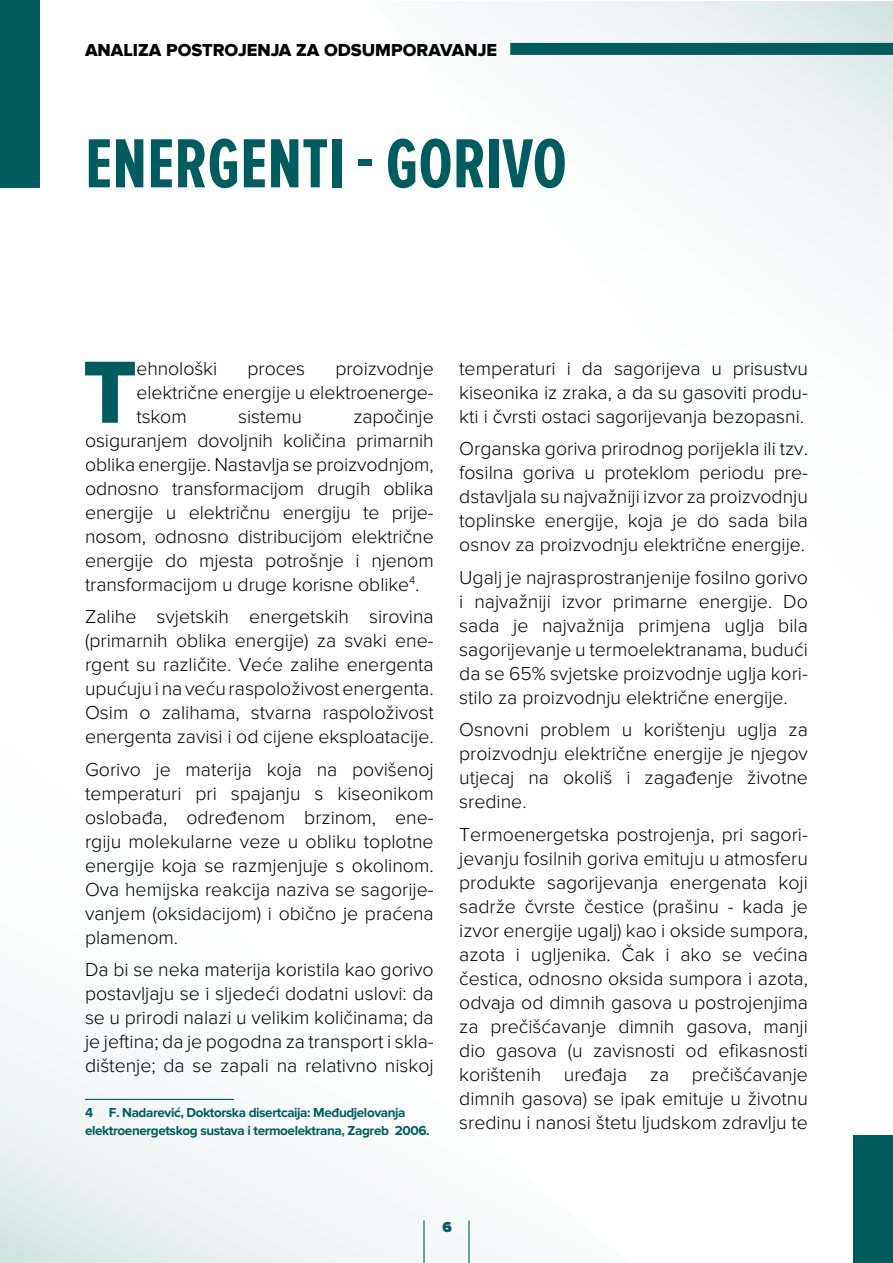
<style>
.page{position:relative;width:893px;height:1263px;background:#fff}
.page>*{position:absolute;margin:0;border:0;box-sizing:border-box;transform-origin:0 0}
.t1{font:91.5px "Proxima Nova Extrabld";color:#005c5f}
.t2{font:700 72px "Proxima Nova Ex Cn";color:#005c5f}
.t3{font:300 19.5px/24px "Proxima Nova";color:#000;text-align:justify}
.t4{font:18px "Proxima Nova Extrabld";color:#000}
.t5{font:900 15px "Proxima Nova";color:#005c5f}
.t6{font:700 13.5px/18px "Proxima Nova";letter-spacing:-.03em;color:#005c5f}
</style>
<div class="page">
<svg style="left:510px;top:1px;width:383px;height:272px;fill:#f5f8f9"></svg>
<svg style="left:0;top:1030px;width:457px;height:233px;fill:#f4f8f8"></svg>
<hr style="left:468px;top:1220px;width:2px;height:43px;background:#005c5f">
<hr style="left:423px;top:1220px;width:2px;height:43px;background:#005c5f">
<div style="left:0;top:0;width:40px;height:188px;background:#005c5f"></div>
<div style="left:510px;top:43px;width:383px;height:12px;background:#005c5f"></div>
<div style="left:853px;top:1135px;width:40px;height:128px;background:#005c5f"></div>
<hr style="left:85px;top:1099px;width:149px;height:1px;background:#005c5f">
<p class="t4" style="left:85px;top:39px;width:414px">ANALIZA POSTROJENJA ZA ODSUMPORAVANJE</p>
<h2 class="t2" style="left:85px;top:124px;width:483px">ENERGENTI - GORIVO</h2>
<h1 class="t1" style="left:83px;top:340px;width:55px">T</h1>
<p class="t3" style="left:136px;top:356px;width:82px">ehnološki</p>
<p class="t3" style="left:248px;top:356px;width:59px">proces</p>
<p class="t3" style="left:136px;top:356px;width:299px;text-indent:199px">proizvodnje električne energije u elektroenerge&shy;tskom</p>
<p class="t3" style="left:85px;top:404px;width:350px;text-indent:268px">započinje osiguranjem dovoljnih količina primarnih oblika energije. Nastavlja se proizvodnjom, odnosno transformacijom drugih oblika energije u električnu energiju te prije&shy;nosom, odnosno distribucijom električne energije do mjesta potrošnje i njenom transformacijom u druge korisne oblike<sup>4</sup>.</p>
<p class="t3" style="left:85px;top:605px;width:350px">Zalihe svjetskih energetskih sirovina (primarnih oblika energije) za svaki ene&shy;rgent su različite. Veće zalihe energenta upućuju i na veću raspoloživost energenta.<br>Osim o zalihama, stvarna raspoloživost energenta zavisi i od cijene eksploatacije.</p>
<p class="t3" style="left:85px;top:757px;width:350px">Gorivo je materija koja na povišenoj temperaturi pri spajanju s kiseonikom oslobađa, određenom brzinom, ene&shy;rgiju molekularne veze u obliku toplotne energije koja se razmjenjuje s okolinom.<br>Ova hemijska reakcija naziva se sagorije&shy;vanjem (oksidacijom) i obično je praćena plamenom.</p>
<p class="t3" style="left:85px;top:958px;width:350px">Da bi se neka materija koristila kao gorivo postavljaju se i sljedeći dodatni uslovi: da se u prirodi nalazi u velikim količinama; da je jeftina; da je pogodna za transport i skla&shy;dištenje; da se zapali na relativno niskoj</p>
<p class="t6" style="left:85px;top:1104px;width:346px">4 F. Nadarević, Doktorska disertcaija: Međudjelovanja elektroenergetskog sustava i termoelektrana, Zagreb 2006.</p>
<p class="t3" style="left:238px;top:404px;width:65px">sistemu</p>
<p class="t3" style="left:459px;top:356px;width:350px">temperaturi i da sagorijeva u prisustvu kiseonika iz zraka, a da su gasoviti produ&shy;kti i čvrsti ostaci sagorijevanja bezopasni.</p>
<p class="t3" style="left:459px;top:437px;width:350px">Organska goriva prirodnog porijekla ili tzv. fosilna goriva u proteklom periodu pre&shy;dstavljala su najvažniji izvor za proizvodnju toplinske energije, koja je do sada bila osnov za proizvodnju električne energije.</p>
<p class="t3" style="left:459px;top:565px;width:350px">Ugalj je najrasprostranjenije fosilno gorivo i najvažniji izvor primarne energije. Do sada je najvažnija primjena uglja bila sagorijevanje u termoelektranama, budući da se 65% svjetske proizvodnje uglja kori&shy;stilo za proizvodnju električne energije.</p>
<p class="t3" style="left:459px;top:718px;width:350px">Osnovni problem u korištenju uglja za proizvodnju električne energije je njegov utjecaj na okoliš i zagađenje životne sredine.</p>
<p class="t3" style="left:459px;top:822px;width:350px">Termoenergetska postrojenja, pri sagori&shy;jevanju fosilnih goriva emituju u atmosferu produkte sagorijevanja energenata koji sadrže čvrste čestice (prašinu - kada je izvor energije ugalj) kao i okside sumpora, azota i ugljenika. Čak i ako se većina čestica, odnosno oksida sumpora i azota, odvaja od dimnih gasova u postrojenjima za prečišćavanje dimnih gasova, manji dio gasova (u zavisnosti od efikasnosti korištenih uređaja za prečišćavanje dimnih gasova) se ipak emituje u životnu sredinu i nanosi štetu ljudskom zdravlju te</p>
<p class="t5" style="left:442px;top:1219px;width:11px">6</p>
</div>
